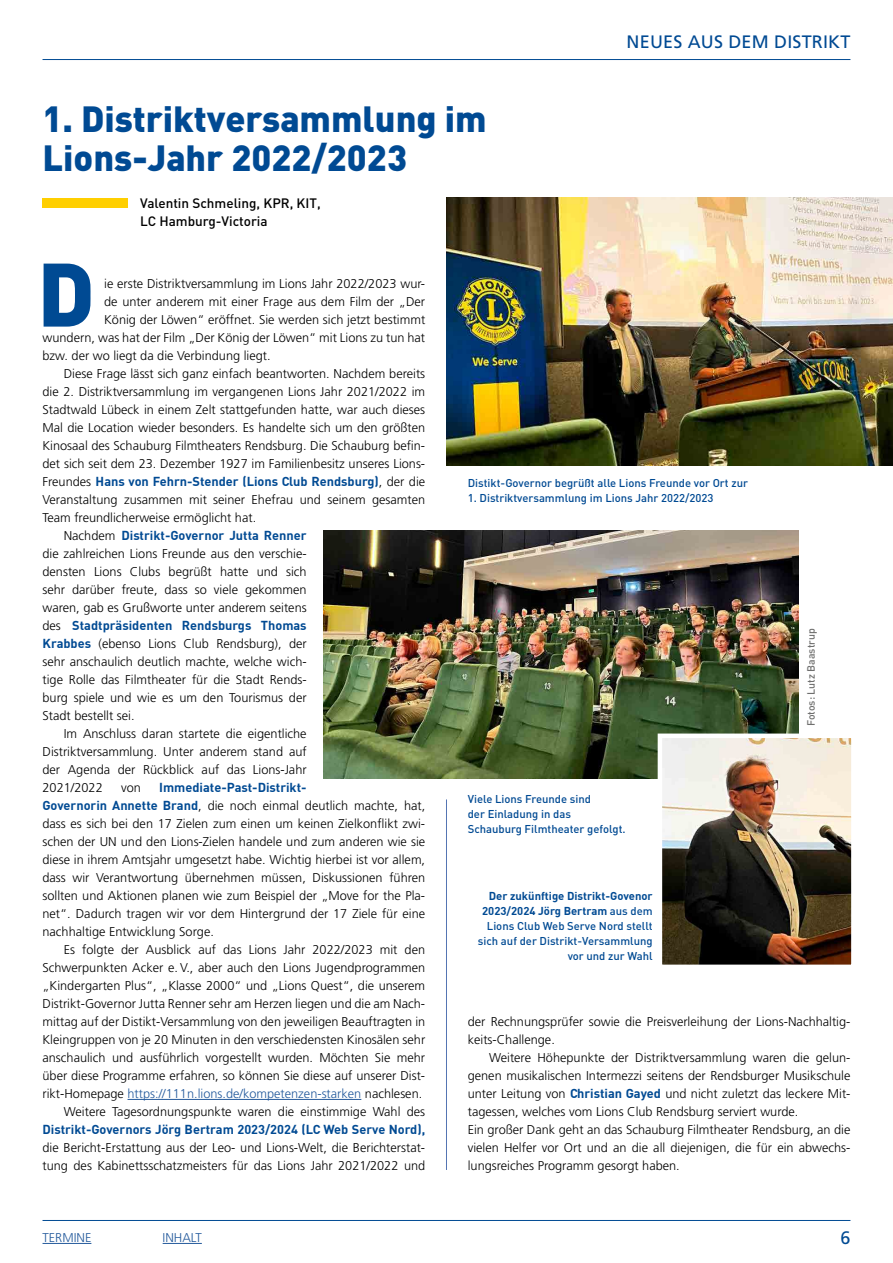
<style>
.page{position:relative;width:893px;height:1263px;background:#fff}
.page>*{position:absolute;margin:0;border:0;box-sizing:border-box;transform-origin:0 0}
.t1{font:900 88.5px "DIN";color:#004a93}
.t2{font:900 36px "DIN";color:#004a93}
.t3{font:18px "Frutiger";letter-spacing:.01em;color:#004a93}
.Subline{font:500 13.5px "DIN";color:#000}
.Copy{font:300 12.75px/18px "Frutiger";color:#000;text-align:justify}
.Copy_ohne_Einzug{font:300 12.75px/18px "Frutiger";color:#000;text-align:justify}
.Copy-2{font:300 12.75px "Frutiger";color:#245a9c}
.BU{font:500 11.25px/15px "DIN";color:#004a93;text-align:right}
.Fotohinweis{font:500 10.5px "DIN";color:#6f6f6e}
.s1{font-family:"DIN";font-weight:700;color:#004a93}
.s2{color:#245a9c}
.s3{font-weight:700}
</style>
<div class="page">
<hr style="left:43px;top:59px;width:807px;height:1px;background:#004a93">
<hr style="left:43px;top:1220px;width:807px;height:1px;background:#004a93">
<hr style="left:163px;top:1243px;width:39px;height:1px;background:#245a9c">
<hr style="left:446px;top:799px;width:1px;height:371px;background:#5575b3">
<div style="left:43px;top:198px;width:85px;height:10px;background:#ffcf00"></div>
<hr style="left:128px;top:1099px;width:233px;height:1px;background:#245a9c">
<img style="left:446px;top:197px;width:447px;height:268px">
<img style="left:324px;top:530px;width:475px;height:248px">
<img style="left:663px;top:738px;width:188px;height:226px">
<div style="left:658px;top:733px;width:198px;height:236px;border:4px solid #fff"></div>
<hr style="left:43px;top:1243px;width:48px;height:1px;background:#245a9c">
<h1 class="t2" style="left:43px;top:95px;width:446px">1. Distriktversammlung im</h1>
<h1 class="t2" style="left:43px;top:134px;width:366px">Lions-Jahr 2022/2023</h1>
<p class="Subline" style="left:140px;top:195px;width:182px">Valentin Schmeling, KPR, KIT,</p>
<p class="Subline" style="left:140px;top:213px;width:129px">LC Hamburg-Victoria</p>
<h3 class="t3" style="left:627px;top:31px;width:225px">NEUES AUS DEM DISTRIKT</h3>
<h1 class="t1" style="left:37px;top:235px;width:59px">D</h1>
<p class="Copy_ohne_Einzug" style="left:104px;top:275px;width:323px">ie erste Distriktversammlung im Lions Jahr 2022/2023 wur-</p>
<p class="Copy_ohne_Einzug" style="left:104px;top:293px;width:322px">de unter anderem mit einer Frage aus dem Film der „Der</p>
<p class="Copy_ohne_Einzug" style="left:104px;top:311px;width:323px">König der Löwen“ eröffnet. Sie werden sich jetzt bestimmt</p>
<p class="Copy_ohne_Einzug" style="left:43px;top:329px;width:384px">wundern, was hat der Film „Der König der Löwen“ mit Lions zu tun hat</p>
<p class="Copy_ohne_Einzug" style="left:43px;top:347px;width:230px">bzw. der wo liegt da die Verbindung liegt.</p>
<p class="Copy" style="left:43px;top:365px;width:384px;text-indent:21px">Diese Frage lässt sich ganz einfach beantworten. Nachdem bereits die 2. Distriktversammlung im vergangenen Lions Jahr 2021/2022 im Stadtwald Lübeck in einem Zelt stattgefunden hatte, war auch dieses Mal die Location wieder besonders. Es handelte sich um den größten Kinosaal des Schauburg Filmtheaters Rendsburg. Die Schauburg befin&shy;det sich seit dem 23. Dezember 1927 im Familienbesitz unseres Lions-Freundes <span class="s1">Hans von Fehrn-Stender (Lions Club Rendsburg)</span>, der die Veranstaltung zusammen mit seiner Ehefrau und seinem gesamten Team freundlicherweise ermöglicht hat.</p>
<p class="Copy" style="left:43px;top:527px;width:266px;text-indent:21px">Nachdem <span class="s1">Distrikt-Governor Jutta Renner </span>die zahlreichen Lions Freunde aus den verschie&shy;densten Lions Clubs begrüßt hatte und sich sehr darüber freute, dass so viele gekommen waren, gab es Grußworte unter anderem seitens des <span class="s1">Stadtpräsidenten Rendsburgs Thomas Krabbes</span> (ebenso Lions Club Rendsburg), der sehr anschaulich deutlich machte, welche wich&shy;tige Rolle das Filmtheater für die Stadt Rends&shy;burg spiele und wie es um den Tourismus der Stadt bestellt sei.</p>
<p class="Copy" style="left:43px;top:725px;width:266px;text-indent:21px">Im Anschluss daran startete die eigentliche Distriktversammlung. Unter anderem stand auf der Agenda der Rückblick auf das Lions-Jahr 2021/2022</p>
<p class="Copy" style="left:43px;top:779px;width:384px;text-align:left;text-indent:117px"><span class="s1">Immediate-Past-Distrikt-<br>Governorin Annette Brand</span>, die noch einmal deutlich machte, hat, dass es sich bei den 17 Zielen zum einen um keinen Zielkonflikt zwi&shy;schen der UN und den Lions-Zielen handele und zum anderen wie sie diese in ihrem Amtsjahr umgesetzt habe. Wichtig hierbei ist vor allem, dass wir Verantwortung übernehmen müssen, Diskussionen führen sollten und Aktionen planen wie zum Beispiel der „Move for the Pla&shy;net“. Dadurch tragen wir vor dem Hintergrund der 17 Ziele für eine nachhaltige Entwicklung Sorge.</p>
<p class="Copy" style="left:43px;top:941px;width:384px;text-indent:21px">Es folgte der Ausblick auf das Lions Jahr 2022/2023 mit den Schwerpunkten Acker e. V., aber auch den Lions Jugendprogrammen „Kindergarten Plus“, „Klasse 2000“ und „Lions Quest“, die unserem Distrikt-Governor Jutta Renner sehr am Herzen liegen und die am Nach&shy;mittag auf der Distikt-Versammlung von den jeweiligen Beauftragten in Kleingruppen von je 20 Minuten in den verschiedensten Kinosälen sehr anschaulich und ausführlich vorgestellt wurden. Möchten Sie mehr über diese Programme erfahren, so können Sie diese auf unserer Dist&shy;rikt-Homepage <span class="s2">https://111n.lions.de/kompetenzen-starken</span> nachlesen.</p>
<p class="Copy" style="left:43px;top:1103px;width:384px;text-indent:21px">Weitere Tagesordnungspunkte waren die einstimmige Wahl des <span class="s1">Distrikt-Governors Jörg Bertram 2023/2024 (LC Web Serve Nord), </span>die Bericht-Erstattung aus der Leo- und Lions-Welt, die Berichterstat&shy;tung des Kabinettsschatzmeisters für das Lions Jahr 2021/2022 und</p>
<p class="Copy" style="left:121px;top:779px;width:21px">von</p>
<p class="BU" style="left:468px;top:475px;width:282px">Distikt-Governor begrüßt alle Lions Freunde vor Ort zur</p>
<p class="BU" style="left:468px;top:490px;width:247px">1. Distriktversammlung im Lions Jahr 2022/2023</p>
<p class="BU" style="left:468px;top:791px;width:125px">Viele Lions Freunde sind</p>
<p class="BU" style="left:468px;top:806px;width:105px">der Einladung in das</p>
<p class="BU" style="left:468px;top:821px;width:159px">Schauburg Filmtheater gefolgt.</p>
<p class="BU" style="left:478px;top:888px;width:176px"><span class="s3">Der zukünftige Distrikt-Govenor<br>2023/2024 Jörg Bertram</span> aus dem<br>Lions Club Web Serve Nord stellt sich auf der Distrikt-Versammlung vor und zur Wahl</p>
<p class="Fotohinweis" style="left:804px;top:726px;width:99px;rotate:-90deg">Fotos: Lutz Baastrup</p>
<p class="Copy" style="left:468px;top:1013px;width:384px">der Rechnungsprüfer sowie die Preisverleihung der Lions-Nachhaltig&shy;keits-Challenge.</p>
<p class="Copy" style="left:468px;top:1049px;width:384px;text-indent:21px">Weitere Höhepunkte der Distriktversammlung waren die gelun&shy;genen musikalischen Intermezzi seitens der Rendsburger Musikschule unter Leitung von <span class="s1">Christian Gayed</span> und nicht zuletzt das leckere Mit&shy;tagessen, welches vom Lions Club Rendsburg serviert wurde.</p>
<p class="Copy_ohne_Einzug" style="left:468px;top:1121px;width:384px">Ein großer Dank geht an das Schauburg Filmtheater Rendsburg, an die vielen Helfer vor Ort und an die all diejenigen, die für ein abwechs&shy;lungsreiches Programm gesorgt haben.</p>
<p class="Copy-2" style="left:43px;top:1230px;width:50px">TERMINE</p>
<p class="Copy-2" style="left:163px;top:1230px;width:41px">INHALT</p>
<h3 class="t3" style="left:840px;top:1227px;width:12px">6</h3>
</div>
